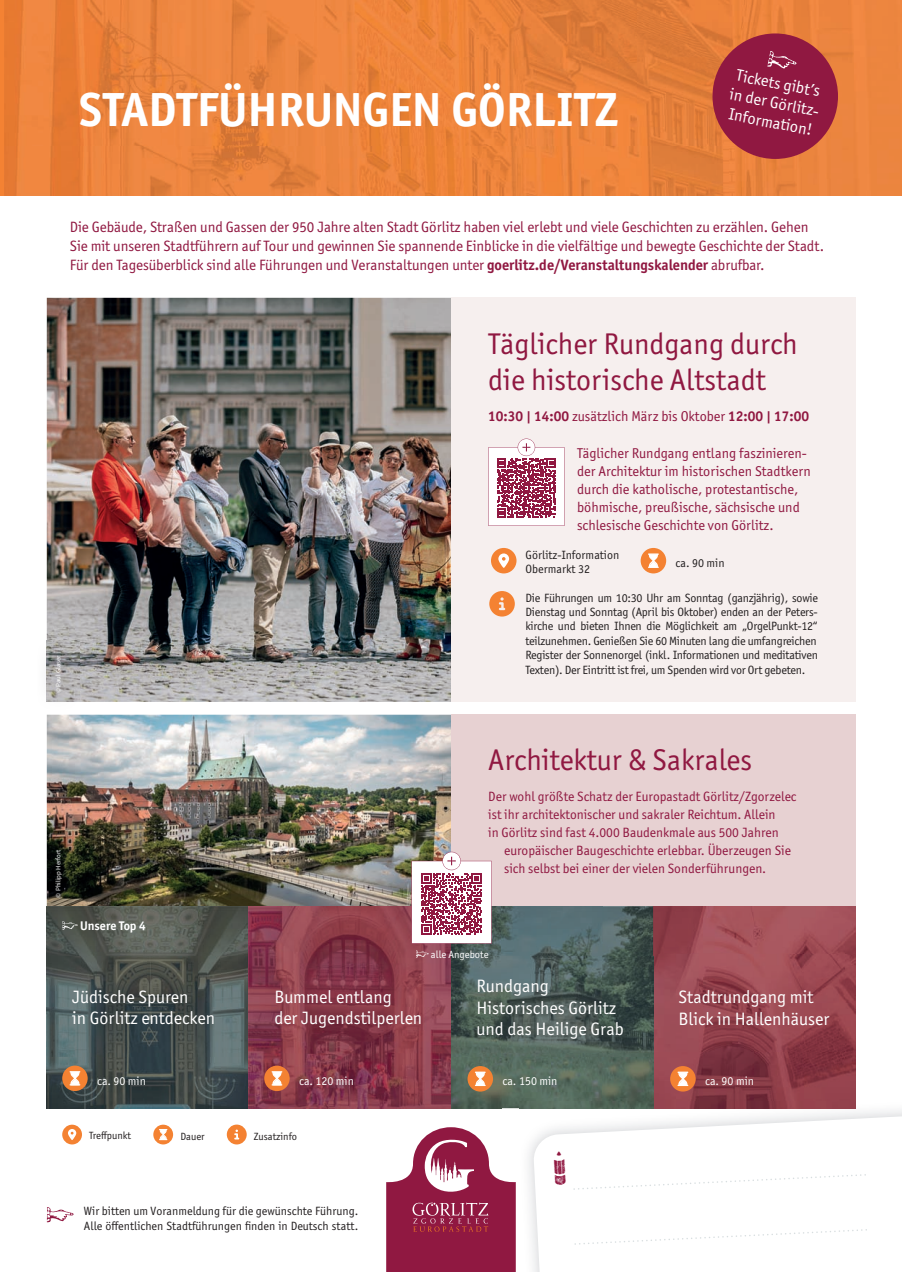
<style>
.page{position:relative;width:902px;height:1272px;background:#fff}
.page>*{position:absolute;margin:0;border:0;box-sizing:border-box;transform-origin:0 0}
.t1{font:700 48px "Officina Sans ITC Pro";color:#fff}
.t2{font:30px/36px "Officina Sans ITC Pro";color:#901841}
.t3{font:18px/21.6px "Officina Sans ITC Pro";color:#fff}
.t4{font:16.5px/19.8px "Officina Sans ITC Pro";color:#fff}
.t5{font:15px/18.8px "Officina Sans ITC Pro";letter-spacing:-.005em;color:#901841}
.t6{font:14.25px/18px "Officina Sans ITC Pro";color:#901841}
.t7{font:13.5px/18px "Officina Sans ITC Pro";color:#901841}
.t8{font:700 12.6px "Officina Sans ITC Pro";color:#fff}
.t9{font:12px/14.4px "Officina Sans ITC Pro";color:#231f20}
.t10{font:12px "Officina Sans ITC Pro";color:#fff}
.t11{font:10.5px "Officina Sans ITC Pro";color:#231f20}
.t12{font:10.5px "Officina Sans ITC Pro";color:#fff}
.t13{font:6.75px "Source Sans Pro";color:#fff}
.s1{font-weight:700}
</style>
<div class="page">
<hr style="left:0;top:0;width:4px;height:196px;background:#f48233">
<img style="left:4px;top:0;width:897px;height:196px">
<div style="left:62px;top:1124px;width:20px;height:20px;background:#f48232;border-radius:50%"></div>
<svg style="left:68px;top:1129px;width:8px;height:11px"></svg>
<svg style="left:153px;top:1124px;width:20px;height:20px"></svg>
<svg style="left:159px;top:1128px;width:8px;height:12px"></svg>
<div style="left:712px;top:33px;width:125px;height:126px;background:#901841;border-radius:50%"></div>
<svg style="left:767px;top:51px;width:29px;height:17px"></svg>
<div style="left:451px;top:714px;width:404px;height:192px;background:#e7d1d2"></div>
<img style="left:47px;top:714px;width:404px;height:192px">
<img style="left:653px;top:906px;width:202px;height:195px">
<img style="left:47px;top:907px;width:404px;height:201px">
<img style="left:451px;top:906px;width:202px;height:151px">
<img style="left:451px;top:1057px;width:101px;height:51px">
<img style="left:552px;top:1057px;width:101px;height:44px">
<img style="left:47px;top:906px;width:202px;height:1px">
<img style="left:249px;top:906px;width:202px;height:1px">
<svg style="left:62px;top:1065px;width:26px;height:26px"></svg>
<svg style="left:70px;top:1071px;width:10px;height:14px"></svg>
<svg style="left:411px;top:851px;width:80px;height:92px"></svg>
<svg style="left:47px;top:1207px;width:27px;height:15px"></svg>
<div style="left:264px;top:1065px;width:26px;height:26px;background:#f48232;border-radius:50%"></div>
<svg style="left:271px;top:1071px;width:11px;height:14px"></svg>
<div style="left:467px;top:1066px;width:26px;height:25px;background:#f48232;border-radius:50%"></div>
<svg style="left:475px;top:1071px;width:10px;height:14px"></svg>
<div style="left:670px;top:1066px;width:25px;height:25px;background:#f48232;border-radius:50%"></div>
<svg style="left:677px;top:1071px;width:11px;height:14px"></svg>
<svg style="left:227px;top:1124px;width:20px;height:20px"></svg>
<svg style="left:386px;top:1127px;width:129px;height:144px"></svg>
<img style="left:47px;top:298px;width:404px;height:404px">
<div style="left:451px;top:298px;width:404px;height:404px;background:#f6efee"></div>
<div style="left:491px;top:548px;width:25px;height:25px;background:#f48232;border-radius:50%"></div>
<svg style="left:498px;top:553px;width:11px;height:15px"></svg>
<div style="left:640px;top:548px;width:26px;height:25px;background:#f48232;border-radius:50%"></div>
<svg style="left:648px;top:553px;width:10px;height:15px"></svg>
<svg style="left:488px;top:438px;width:76px;height:88px;background:#d1a0b1"></svg>
<svg style="left:489px;top:591px;width:26px;height:25px"></svg>
<img style="left:46px;top:640px;width:1px;height:62px">
<img style="left:47px;top:640px;width:32px;height:62px">
<svg style="left:62px;top:921px;width:16px;height:8px"></svg>
<svg style="left:416px;top:950px;width:12px;height:7px"></svg>
<img style="left:520px;top:1101px;width:381px;height:151px">
<img style="left:653px;top:1108px;width:202px;height:1px">
<img style="left:653px;top:1101px;width:202px;height:7px">
<img style="left:520px;top:1101px;width:133px;height:7px">
<svg style="left:533px;top:1114px;width:368px;height:157px"></svg>
<svg style="left:573px;top:1174px;width:292px;height:15px"></svg>
<svg style="left:574px;top:1228px;width:292px;height:16px"></svg>
<svg style="left:554px;top:1151px;width:12px;height:33px"></svg>
<h1 class="t1" style="left:79px;top:79px;width:541px">STADTFÜHRUNGEN GÖRLITZ</h1>
<h3 class="t4" style="left:735px;top:65px;width:95px;rotate:11deg">Tickets gibt’s in der Görlitz-<br>Information!</h3>
<p class="t5" style="left:70px;top:217px;width:755px">Die Gebäude, Straßen und Gassen der 950 Jahre alten Stadt Görlitz haben viel erlebt und viele Geschichten zu erzählen. Gehen<br>Sie mit unseren Stadtführern auf Tour und gewinnen Sie spannende Einblicke in die vielfältige und bewegte Geschichte der Stadt.<br>Für den Tagesüberblick sind alle Führungen und Veranstaltungen unter <span class="s1">goerlitz.de/Veranstaltungskalender</span> abrufbar.</p>
<p class="t13" style="left:54px;top:693px;width:40px;rotate:-90deg">© Paul Glaser</p>
<p class="t13" style="left:54px;top:897px;width:50px;rotate:-90deg">© Philipp Herfort</p>
<p class="t8" style="left:80px;top:917px;width:67px">Unsere Top 4</p>
<h3 class="t3" style="left:72px;top:985px;width:144px">Jüdische Spuren<br>in Görlitz entdecken</h3>
<p class="t10" style="left:97px;top:1073px;width:50px">ca. 90 min</p>
<p class="t11" style="left:89px;top:1129px;width:44px">Treffpunkt</p>
<p class="t11" style="left:180px;top:1129px;width:26px">Dauer</p>
<h2 class="t2" style="left:488px;top:325px;width:311px">Täglicher Rundgang durch die historische Altstadt</h2>
<p class="t6" style="left:488px;top:407px;width:322px"><span class="s1">10:30 | 14:00</span> zusätzlich März bis Oktober <span class="s1">12:00 | 17:00</span></p>
<p class="t6" style="left:577px;top:443px;width:235px">Täglicher Rundgang entlang faszinieren&shy;der Architektur im historischen Stadtkern durch die katholische, protestantische, böhmische, preußische, sächsische und schlesische Geschichte von Görlitz.</p>
<p class="t9" style="left:525px;top:547px;width:95px">Görlitz-Information<br>Obermarkt 32</p>
<p class="t9" style="left:675px;top:555px;width:50px">ca. 90 min</p>
<p class="t9" style="left:525px;top:590px;width:294px;text-align:justify">Die Führungen um 10:30 Uhr am Sonntag (ganzjährig), sowie Dienstag und Sonntag (April bis Oktober) enden an der Peters&shy;kirche und bieten Ihnen die Möglichkeit am „OrgelPunkt-12“ teilzunehmen. Genießen Sie 60 Minuten lang die umfangreichen Register der Sonnenorgel (inkl. Informationen und meditativen Texten). Der Eintritt ist frei, um Spenden wird vor Ort gebeten.</p>
<h2 class="t2" style="left:488px;top:742px;width:265px">Architektur &amp; Sakrales</h2>
<p class="t7" style="left:488px;top:787px;width:310px">Der wohl größte Schatz der Europastadt Görlitz/Zgorzelec ist ihr architektonischer und sakraler Reichtum. Allein<br>in Görlitz sind fast 4.000 Baudenkmale aus 500 Jahren</p>
<p class="t7" style="left:504px;top:841px;width:288px">europäischer Baugeschichte erlebbar. Überzeugen Sie sich selbst bei einer der vielen Sonderführungen.</p>
<p class="t12" style="left:431px;top:947px;width:59px">alle Angebote</p>
<h3 class="t3" style="left:274px;top:985px;width:149px">Bummel entlang<br>der Jugendstilperlen</h3>
<h3 class="t3" style="left:476px;top:975px;width:149px">Rundgang<br>Historisches Görlitz und das Heilige Grab</h3>
<h3 class="t3" style="left:678px;top:985px;width:152px">Stadtrundgang mit<br>Blick in Hallenhäuser</h3>
<p class="t10" style="left:299px;top:1073px;width:56px">ca. 120 min</p>
<p class="t10" style="left:502px;top:1073px;width:56px">ca. 150 min</p>
<p class="t10" style="left:705px;top:1073px;width:50px">ca. 90 min</p>
<p class="t11" style="left:254px;top:1129px;width:45px">Zusatzinfo</p>
<p class="t9" style="left:84px;top:1203px;width:276px">Wir bitten um Voranmeldung für die gewünschte Führung.<br>Alle öffentlichen Stadtführungen finden in Deutsch statt.</p>
</div>
